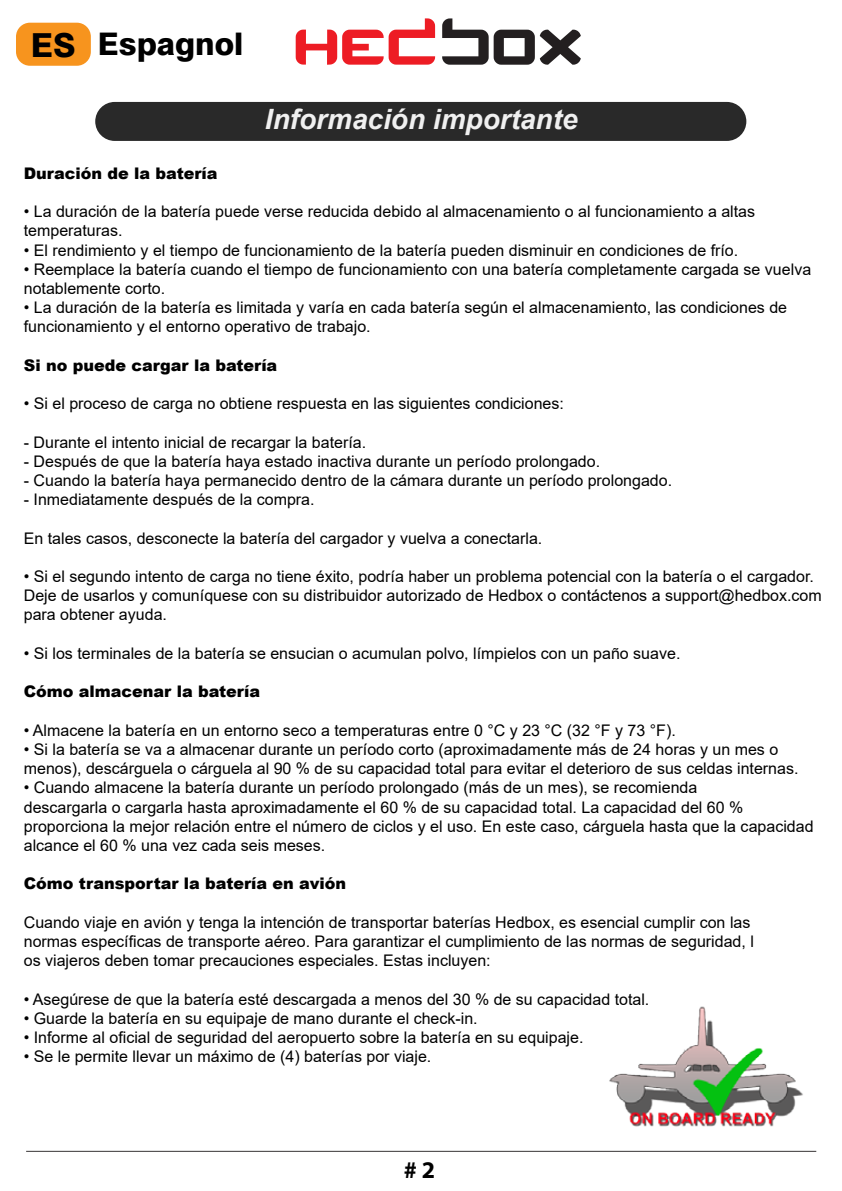
<style>
.page{position:relative;width:842px;height:1191px;background:#fff}
.page>*{position:absolute;margin:0;border:0;box-sizing:border-box;transform-origin:0 0}
.t1{font:800 31.2px "Swiss 721 BT";color:#000}
.t2{font:italic 700 28px "Arial";color:#f0f0f0}
.t3{font:700 24px "Myriad Pro";color:#000}
.t4{font:16px/19.2px "Arial";color:#000}
.t5{font:900 16px "Arial";color:#000}
.s1{font-size:33.2px}
</style>
<div class="page">
<svg style="left:296px;top:18px;width:139px;height:47px"></svg>
<svg style="left:442px;top:18px;width:139px;height:47px"></svg>
<div style="left:95px;top:102px;width:651px;height:39px;background:#292929;border-radius:19px"></div>
<img style="left:609px;top:1006px;width:194px;height:121px">
<hr style="left:26px;top:1150px;width:790px;height:1px;background:#373435">
<div style="left:16px;top:23px;width:75px;height:43px;background:#f7941e;border-radius:14px"></div>
<h1 class="t1" style="left:31px;top:25px;width:214px"><span class="s1">ES</span> Espagnol</h1>
<h2 class="t2" style="left:265px;top:100px;width:314px">Información importante</h2>
<p class="t5" style="left:24px;top:161px;width:195px">Duración de la batería</p>
<p class="t4" style="left:24px;top:202px;width:733px">• La duración de la batería puede verse reducida debido al almacenamiento o al funcionamiento a altas temperaturas.</p>
<p class="t4" style="left:24px;top:240px;width:716px">• El rendimiento y el tiempo de funcionamiento de la batería pueden disminuir en condiciones de frío.</p>
<p class="t4" style="left:24px;top:259px;width:789px">• Reemplace la batería cuando el tiempo de funcionamiento con una batería completamente cargada se vuelva notablemente corto.</p>
<p class="t4" style="left:24px;top:298px;width:765px">• La duración de la batería es limitada y varía en cada batería según el almacenamiento, las condiciones de funcionamiento y el entorno operativo de trabajo.</p>
<p class="t5" style="left:24px;top:353px;width:255px">Si no puede cargar la batería</p>
<p class="t4" style="left:24px;top:394px;width:542px">• Si el proceso de carga no obtiene respuesta en las siguientes condiciones:</p>
<p class="t4" style="left:24px;top:432px;width:344px">- Durante el intento inicial de recargar la batería.</p>
<p class="t4" style="left:24px;top:451px;width:578px">- Después de que la batería haya estado inactiva durante un período prolongado.</p>
<p class="t4" style="left:24px;top:471px;width:650px">- Cuando la batería haya permanecido dentro de la cámara durante un período prolongado.</p>
<p class="t4" style="left:24px;top:490px;width:292px">- Inmediatamente después de la compra.</p>
<p class="t4" style="left:24px;top:528px;width:520px">En tales casos, desconecte la batería del cargador y vuelva a conectarla.</p>
<p class="t4" style="left:24px;top:567px;width:799px">• Si el segundo intento de carga no tiene éxito, podría haber un problema potencial con la batería o el cargador.<br>Deje de usarlos y comuníquese con su distribuidor autorizado de Hedbox o contáctenos a support@hedbox.com para obtener ayuda.</p>
<p class="t4" style="left:24px;top:643px;width:658px">• Si los terminales de la batería se ensucian o acumulan polvo, límpielos con un paño suave.</p>
<p class="t5" style="left:24px;top:680px;width:238px">Cómo almacenar la batería</p>
<p class="t4" style="left:24px;top:720px;width:653px">• Almacene la batería en un entorno seco a temperaturas entre 0 °C y 23 °C (32 °F y 73 °F).</p>
<p class="t4" style="left:24px;top:739px;width:776px">• Si la batería se va a almacenar durante un período corto (aproximadamente más de 24 horas y un mes o menos), descárguela o cárguela al 90 % de su capacidad total para evitar el deterioro de sus celdas internas.</p>
<p class="t4" style="left:24px;top:778px;width:791px">• Cuando almacene la batería durante un período prolongado (más de un mes), se recomienda<br>descargarla o cargarla hasta aproximadamente el 60 % de su capacidad total. La capacidad del 60 % proporciona la mejor relación entre el número de ciclos y el uso. En este caso, cárguela hasta que la capacidad alcance el 60 % una vez cada seis meses.</p>
<p class="t5" style="left:24px;top:872px;width:324px">Cómo transportar la batería en avión</p>
<p class="t4" style="left:24px;top:912px;width:732px">Cuando viaje en avión y tenga la intención de transportar baterías Hedbox, es esencial cumplir con las normas específicas de transporte aéreo. Para garantizar el cumplimiento de las normas de seguridad, l os viajeros deben tomar precauciones especiales. Estas incluyen:</p>
<p class="t4" style="left:24px;top:989px;width:627px">• Asegúrese de que la batería esté descargada a menos del 30 % de su capacidad total.</p>
<p class="t4" style="left:24px;top:1008px;width:455px">• Guarde la batería en su equipaje de mano durante el check-in.</p>
<p class="t4" style="left:24px;top:1027px;width:561px">• Informe al oficial de seguridad del aeropuerto sobre la batería en su equipaje.</p>
<p class="t4" style="left:24px;top:1047px;width:409px">• Se le permite llevar un máximo de (4) baterías por viaje.</p>
<h3 class="t3" style="left:404px;top:1154px;width:33px"># 2</h3>
</div>
